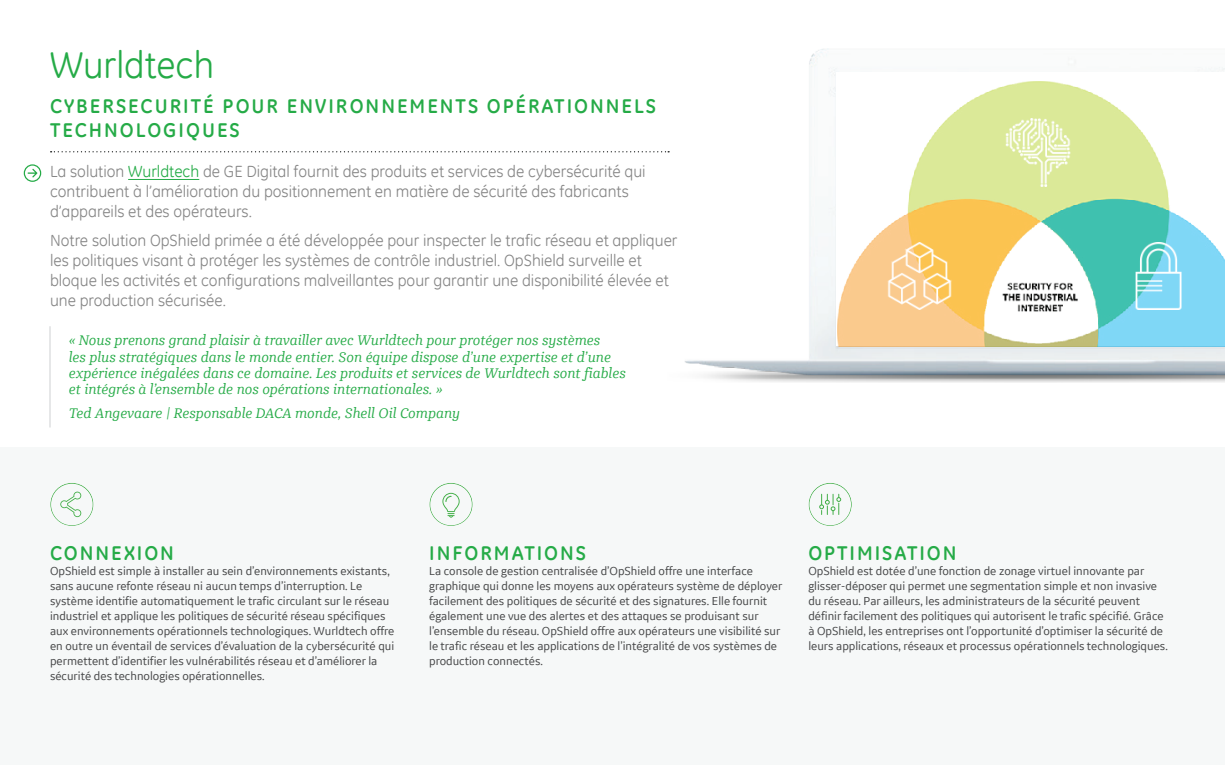
<style>
.page{position:relative;width:1225px;height:765px;background:#fff}
.page>*{position:absolute;margin:0;border:0;box-sizing:border-box;transform-origin:0 0}
.t1{font:37.5px "GE Inspira";color:#25ab47}
.t2{font:700 20px/24px "GE Inspira";letter-spacing:.1em;color:#25ab47}
.t3{font:16.25px/20px "GE Inspira";color:#868686}
.t4{font:italic 15px/16.2px "GE Inspira Serif";color:#25ab47}
.t5{font:12.5px/15px "GE Inspira Sans";color:#464748}
.s1{color:#25ab47}
</style>
<div class="page">
<div style="left:0;top:448px;width:1225px;height:317px;background:#f6f8f8"></div>
<hr style="left:128px;top:179px;width:71px;height:1px;background:#25ab47">
<svg style="left:51px;top:151px;width:615px;height:1px"></svg>
<hr style="left:49px;top:326px;width:2px;height:102px;background:#d8d9db">
<img style="left:667px;top:48px;width:558px;height:335px">
<div style="left:836px;top:72px;width:389px;height:274px;background:#fff"></div>
<img style="left:838px;top:81px;width:387px;height:265px">
<img style="left:1125px;top:243px;width:67px;height:67px">
<img style="left:1005px;top:119px;width:67px;height:67px">
<img style="left:886px;top:243px;width:68px;height:67px">
<svg style="left:50px;top:483px;width:43px;height:43px"></svg>
<svg style="left:429px;top:483px;width:44px;height:43px"></svg>
<svg style="left:809px;top:483px;width:43px;height:43px"></svg>
<div style="left:24px;top:164px;width:17px;height:18px;border:1px solid #25ab47;border-radius:50%"></div>
<svg style="left:28px;top:169px;width:9px;height:8px"></svg>
<h1 class="t1" style="left:50px;top:41px;width:166px">Wurldtech</h1>
<h2 class="t2" style="left:50px;top:94px;width:607px">CYBERSECURITÉ POUR ENVIRONNEMENTS OPÉRATIONNELS<br>TECHNOLOGIQUES</h2>
<h3 class="t3" style="left:50px;top:161px;width:597px">La solution <span class="s1">Wurldtech</span> de GE Digital fournit des produits et services de cybersécurité qui contribuent à l’amélioration du positionnement en matière de sécurité des fabricants d’appareils et des opérateurs.</h3>
<p class="t3" style="left:50px;top:230px;width:629px">Notre solution OpShield primée a été développée pour inspecter le trafic réseau et appliquer les politiques visant à protéger les systèmes de contrôle industriel. OpShield surveille et bloque les activités et configurations malveillantes pour garantir une disponibilité élevée et une production sécurisée.</p>
<p class="t4" style="left:69px;top:332px;width:559px">« Nous prenons grand plaisir à travailler avec Wurldtech pour protéger nos systèmes<br>les plus stratégiques dans le monde entier. Son équipe dispose d’une expertise et d’une expérience inégalées dans ce domaine. Les produits et services de Wurldtech sont fiables et intégrés à l’ensemble de nos opérations internationales. »</p>
<p class="t4" style="left:69px;top:404px;width:393px">Ted Angevaare | Responsable DACA monde, Shell Oil Company</p>
<h2 class="t2" style="left:50px;top:541px;width:126px">CONNEXION</h2>
<p class="t5" style="left:50px;top:563px;width:346px">OpShield est simple à installer au sein d’environnements existants, sans aucune refonte réseau ni aucun temps d’interruption. Le système identifie automatiquement le trafic circulant sur le réseau industriel et applique les politiques de sécurité réseau spécifiques aux environnements opérationnels technologiques. Wurldtech offre en outre un éventail de services d’évaluation de la cybersécurité qui permettent d’identifier les vulnérabilités réseau et d’améliorer la sécurité des technologies opérationnelles.</p>
<h2 class="t2" style="left:429px;top:541px;width:158px">INFORMATIONS</h2>
<p class="t5" style="left:429px;top:563px;width:355px">La console de gestion centralisée d’OpShield offre une interface graphique qui donne les moyens aux opérateurs système de déployer facilement des politiques de sécurité et des signatures. Elle fournit également une vue des alertes et des attaques se produisant sur l’ensemble du réseau. OpShield offre aux opérateurs une visibilité sur le trafic réseau et les applications de l’intégralité de vos systèmes de production connectés.</p>
<h2 class="t2" style="left:808px;top:541px;width:150px">OPTIMISATION</h2>
<p class="t5" style="left:808px;top:563px;width:361px">OpShield est dotée d’une fonction de zonage virtuel innovante par glisser-déposer qui permet une segmentation simple et non invasive du réseau. Par ailleurs, les administrateurs de la sécurité peuvent définir facilement des politiques qui autorisent le trafic spécifié. Grâce à OpShield, les entreprises ont l’opportunité d’optimiser la sécurité de leurs applications, réseaux et processus opérationnels technologiques.</p>
</div>
